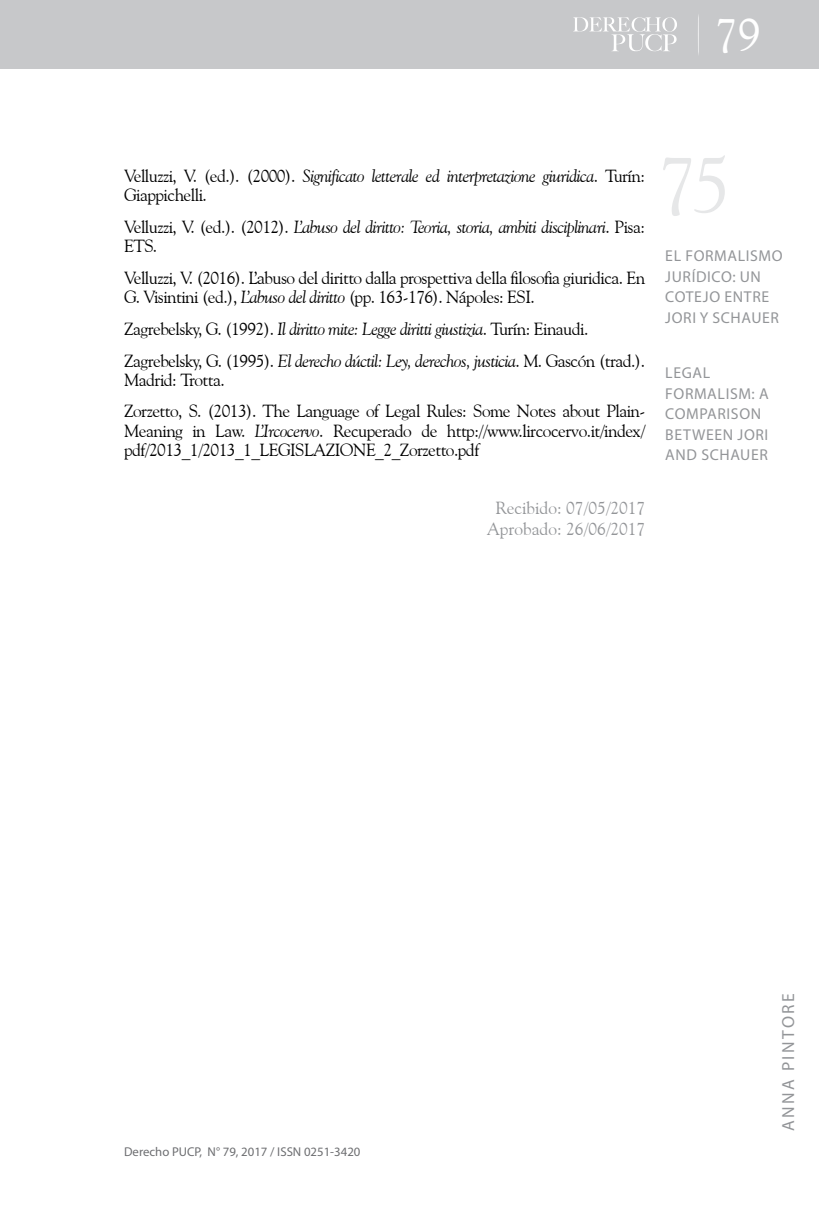
<style>
.page{position:relative;width:819px;height:1206px;background:#fff}
.page>*{position:absolute;margin:0;border:0;box-sizing:border-box;transform-origin:0 0}
.t1{font:78.75px "Goudy Old Style BT";color:#e6e7e8}
.t2{font:46.38px "Goudy Old Style BT";color:#fff}
.t3{font:17.5px/19.2px "Goudy Old Style BT";letter-spacing:-.03em;color:#000}
.t4{font:italic 17.5px/19.2px "Goudy Old Style BT";letter-spacing:-.03em;color:#000}
.t5{font:17.5px/21px "Goudy Old Style BT";color:#939598;text-align:center}
.t6{font:17.5px "Myriad Pro";letter-spacing:.14em;color:#939598}
.t7{font:15.75px/20.7px "Myriad Pro";letter-spacing:.04em;color:#939598}
.t8{font:12.78px "Myriad Pro";color:#6d6e71}
.s1{font-style:normal}
.s2{font-style:italic}
</style>
<div class="page">
<div style="left:0;top:0;width:819px;height:69px;background:#c7c8ca"></div>
<svg style="left:573px;top:17px;width:104px;height:34px"></svg>
<h2 class="t2" style="left:714px;top:6px;width:47px">79</h2>
<p class="t4" style="left:124px;top:166px;width:522px"><span class="s1">Velluzzi, V. (ed.). (2000).</span> Significato letterale ed interpretazione giuridica<span class="s1">. Turín:<br>Giappichelli.</span></p>
<p class="t4" style="left:124px;top:217px;width:522px"><span class="s1">Velluzzi, V. (ed.). (2012).</span> L’abuso del diritto: Teoria, storia, ambiti disciplinari<span class="s1">. Pisa:<br>ETS.</span></p>
<p class="t3" style="left:124px;top:268px;width:522px">Velluzzi, V. (2016). L’abuso del diritto dalla prospettiva della filosofia giuridica. En<br>G. Visintini (ed.), <span class="s2">L’abuso del diritto</span> (pp. 163-176). Nápoles: ESI.</p>
<p class="t3" style="left:124px;top:312px;width:522px;line-height:31.7px">Zagrebelsky, G. (1992). <span class="s2">Il diritto mite: Legge diritti giustizia</span>. Turín: Einaudi.<br>Zagrebelsky, G. (1995). <span class="s2">El derecho dúctil: Ley, derechos, justicia</span>. M. Gascón (trad.).</p>
<p class="t3" style="left:124px;top:363px;width:522px;line-height:31.7px">Madrid: Trotta.<br>Zorzetto, S. (2013). The Language of Legal Rules: Some Notes about Plain-</p>
<p class="t3" style="left:124px;top:421px;width:522px">Meaning in Law. <span class="s2">L’Ircocervo</span>. Recuperado de http://www.lircocervo.it/index/ pdf/2013_1/2013_1_LEGISLAZIONE_2_Zorzetto.pdf</p>
<p class="t5" style="left:487px;top:497px;width:160px">Recibido: 07/05/2017<br>Aprobado: 26/06/2017</p>
<h1 class="t1" style="left:657px;top:136px;width:75px">75</h1>
<p class="t7" style="left:665px;top:245px;width:119px">EL FORMALISMO<br>JURÍDICO: UN<br>COTEJO ENTRE<br>JORI Y SCHAUER</p>
<p class="t7" style="left:665px;top:362px;width:105px">LEGAL<br>FORMALISM: A<br>COMPARISON<br>BETWEEN JORI<br>AND SCHAUER</p>
<p class="t8" style="left:124px;top:1144px;width:238px">Derecho PUCP, N° 79, 2017 / ISSN 0251-3420</p>
<p class="t6" style="left:777px;top:1131px;width:140px;rotate:-90deg">ANNA PINTORE</p>
</div>
